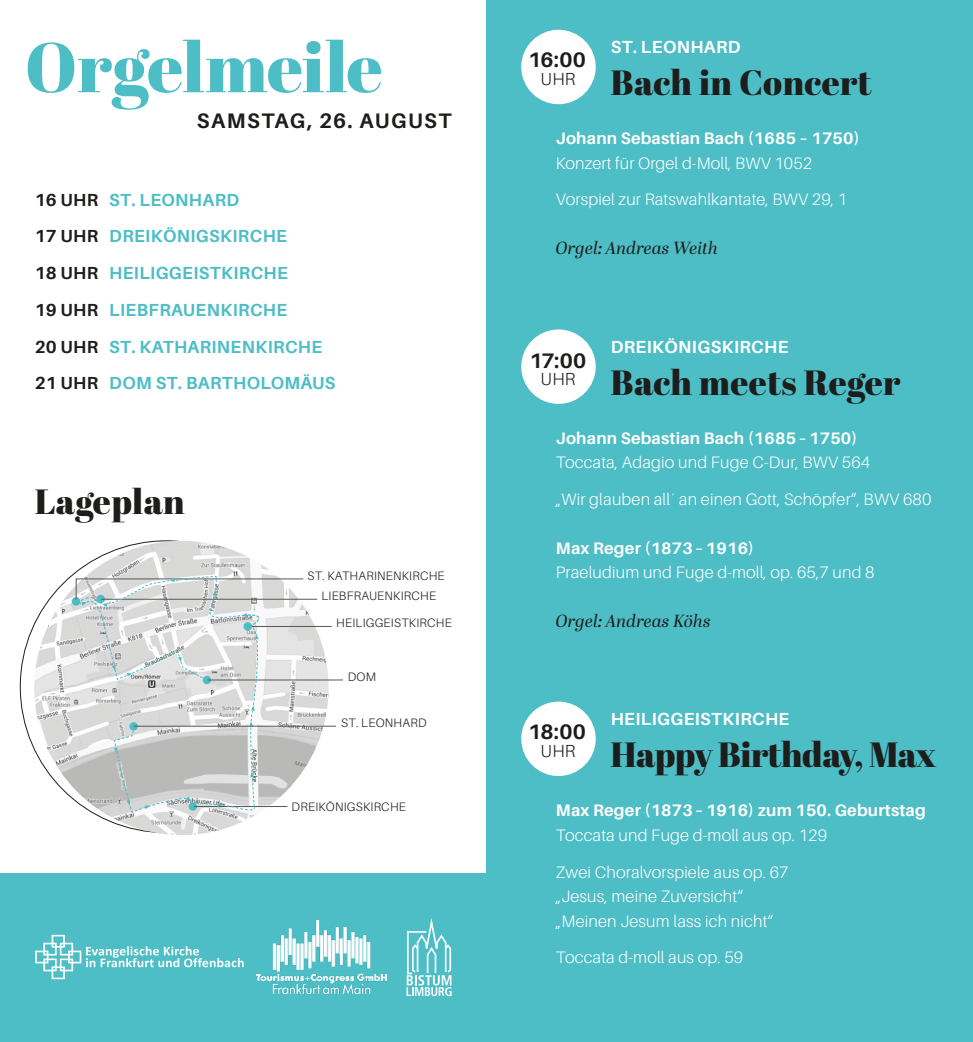
<style>
.page{position:relative;width:973px;height:1042px;background:#fff}
.page>*{position:absolute;margin:0;border:0;box-sizing:border-box;transform-origin:0 0}
.t1{font:70px "Abril Fatface";letter-spacing:-.01em;color:#4dbdc6}
.t2{font:35px "Abril Fatface";letter-spacing:.01em;color:#1d1d1b}
.t3{font:35px "Abril Fatface";letter-spacing:-.015em;color:#1d1d1b}
.t4{font:700 21px "Aileron";letter-spacing:.07em;color:#1d1d1b}
.t5{font:700 21px "Aileron";letter-spacing:.05em;color:#1d1d1b}
.t6{font:700 17.5px/36.8px "Aileron";letter-spacing:.02em;color:#4dbdc6}
.t7{font:700 17.5px "Aileron";letter-spacing:.02em;color:#fff}
.t8{font:italic 17.5px "Abril Display";letter-spacing:.01em;color:#1d1d1b}
.t9{font:300 17.5px "Aileron";letter-spacing:.02em;color:#1d1d1b}
.t10{font:300 16.62px/24.5px "Aileron";letter-spacing:.01em;color:#fff}
.t11{font:700 16.62px "Aileron";letter-spacing:.01em;color:#fff}
.t12{font:300 12.25px/20.3px "Aileron";letter-spacing:.02em;color:#1d1d1b;text-align:center}
.s1{color:#1d1d1b}
</style>
<div class="page">
<img style="left:34px;top:541px;width:294px;height:294px;border-radius:147px">
<div style="left:0;top:873px;width:486px;height:169px;background:#4dbdc6"></div>
<div style="left:486px;top:0;width:486px;height:1042px;background:#4dbdc6"></div>
<div style="left:521px;top:30px;width:74px;height:74px;background:#fff;border-radius:50%"></div>
<div style="left:521px;top:329px;width:74px;height:75px;background:#fff;border-radius:50%"></div>
<div style="left:521px;top:701px;width:74px;height:75px;background:#fff;border-radius:50%"></div>
<div style="left:72px;top:597px;width:8px;height:8px;background:#4dbdc6;border-radius:50%"></div>
<hr style="left:101px;top:599px;width:216px;height:1px;background:#575756">
<hr style="left:208px;top:680px;width:135px;height:1px;background:#575756">
<hr style="left:249px;top:626px;width:82px;height:1px;background:#575756">
<hr style="left:134px;top:726px;width:202px;height:1px;background:#575756">
<svg style="left:76px;top:576px;width:228px;height:242px"></svg>
<img style="left:256px;top:920px;width:131px;height:73px">
<svg style="left:35px;top:935px;width:208px;height:44px"></svg>
<svg style="left:406px;top:918px;width:45px;height:78px"></svg>
<h1 class="t1" style="left:25px;top:18px;width:359px">Orgelmeile</h1>
<p class="t7" style="left:610px;top:37px;width:131px">ST. LEONHARD</p>
<p class="t5" style="left:528px;top:48px;width:59px">16:00</p>
<p class="t9" style="left:540px;top:69px;width:36px">UHR</p>
<h2 class="t2" style="left:610px;top:58px;width:262px">Bach in Concert</h2>
<p class="t11" style="left:556px;top:129px;width:305px">Johann Sebastian Bach (1685 – 1750)</p>
<p class="t10" style="left:556px;top:151px;width:258px">Konzert für Orgel d-Moll, BWV 1052</p>
<p class="t10" style="left:556px;top:188px;width:292px">Vorspiel zur Ratswahlkantate, BWV 29, 1</p>
<p class="t8" style="left:556px;top:236px;width:163px">Orgel: Andreas Weith</p>
<p class="t4" style="left:197px;top:109px;width:256px">SAMSTAG, 26. AUGUST</p>
<p class="t6" style="left:35px;top:181px;width:302px"><span class="s1">16 UHR</span> ST. LEONHARD<br><span class="s1">17 UHR</span> DREIKÖNIGSKIRCHE<br><span class="s1">18 UHR</span> HEILIGGEISTKIRCHE<br><span class="s1">19 UHR</span> LIEBFRAUENKIRCHE<br><span class="s1">20 UHR</span> ST. KATHARINENKIRCHE<br><span class="s1">21 UHR</span> DOM ST. BARTHOLOMÄUS</p>
<p class="t7" style="left:610px;top:337px;width:179px">DREIKÖNIGSKIRCHE</p>
<h2 class="t2" style="left:610px;top:357px;width:291px">Bach meets Reger</h2>
<p class="t11" style="left:556px;top:428px;width:303px">Johann Sebastian Bach (1685–1750)</p>
<p class="t10" style="left:556px;top:450px;width:315px">Toccata, Adagio und Fuge C-Dur, BWV 564</p>
<p class="t10" style="left:556px;top:487px;width:377px">„Wir glauben all´ an einen Gott, Schöpfer“, BWV 680</p>
<p class="t11" style="left:556px;top:539px;width:200px">Max Reger (1873–1916)</p>
<p class="t10" style="left:556px;top:560px;width:320px">Praeludium und Fuge d-moll, op. 65,7 und 8</p>
<p class="t8" style="left:556px;top:609px;width:156px">Orgel: Andreas Köhs</p>
<p class="t5" style="left:529px;top:349px;width:58px">17:00</p>
<p class="t9" style="left:540px;top:370px;width:36px">UHR</p>
<h2 class="t2" style="left:35px;top:477px;width:152px">Lageplan</h2>
<p class="t12" style="left:307px;top:565px;width:139px">ST. KATHARINENKIRCHE<br>LIEBFRAUENKIRCHE</p>
<p class="t12" style="left:336px;top:612px;width:117px">HEILIGGEISTKIRCHE</p>
<p class="t12" style="left:347px;top:666px;width:30px">DOM</p>
<p class="t12" style="left:341px;top:713px;width:87px">ST. LEONHARD</p>
<p class="t12" style="left:291px;top:797px;width:116px">DREIKÖNIGSKIRCHE</p>
<p class="t7" style="left:610px;top:709px;width:180px">HEILIGGEISTKIRCHE</p>
<h2 class="t3" style="left:610px;top:730px;width:327px">Happy Birthday, Max</h2>
<p class="t11" style="left:556px;top:801px;width:371px">Max Reger (1873–1916) zum 150. Geburtstag</p>
<p class="t10" style="left:556px;top:823px;width:272px">Toccata und Fuge d-moll aus op. 129</p>
<p class="t10" style="left:556px;top:860px;width:234px">Zwei Choralvorspiele aus op. 67 „Jesus, meine Zuversicht“ „Meinen Jesum lass ich nicht“</p>
<p class="t10" style="left:556px;top:945px;width:189px">Toccata d-moll aus op. 59</p>
<p class="t5" style="left:528px;top:720px;width:59px">18:00</p>
<p class="t9" style="left:540px;top:741px;width:36px">UHR</p>
</div>
